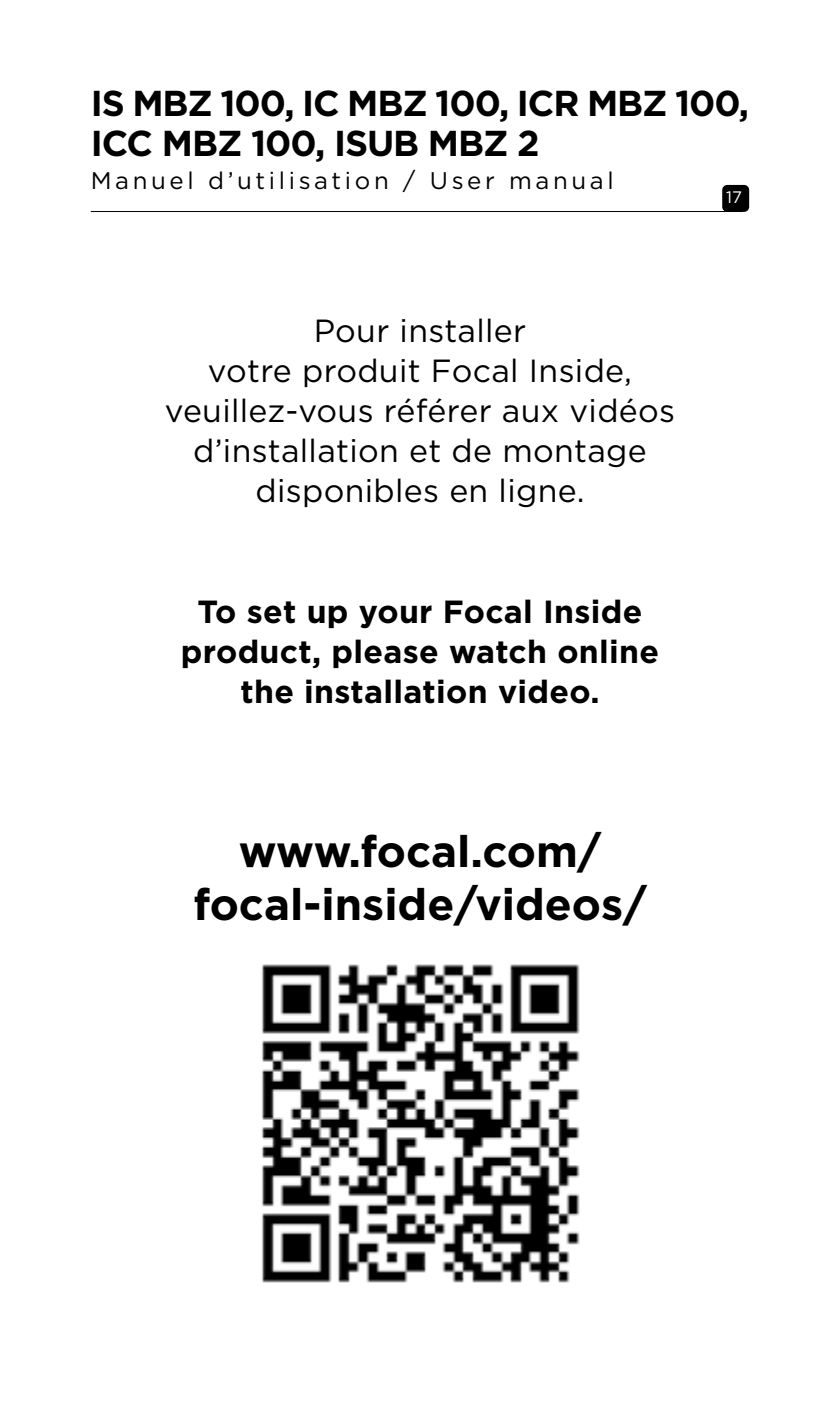
<style>
.page{position:relative;width:840px;height:1406px;background:#fff}
.page>*{position:absolute;margin:0;border:0;box-sizing:border-box;transform-origin:0 0}
.t1{font:700 44px/52.8px "Gotham";color:#000;text-align:center}
.t2{font:700 36px/40px "Gotham";letter-spacing:-.03em;color:#000}
.t3{font:32px/40px "Gotham";letter-spacing:.01em;color:#000;text-align:center}
.t4{font:700 32px/40px "Gotham";letter-spacing:.01em;color:#000;text-align:center}
.t5{font:24px "Gotham";letter-spacing:.15em;color:#000}
.t6{font:16.8px "Gotham";color:#fff}
</style>
<div class="page">
<div style="left:721px;top:185px;width:27px;height:27px;background:#000;border-radius:5px"></div>
<hr style="left:91px;top:211px;width:651px;height:1px;background:#000">
<img style="left:262px;top:964px;width:318px;height:319px">
<p class="t2" style="left:91px;top:83px;width:659px">IS MBZ 100, IC MBZ 100, ICR MBZ 100,<br>ICC MBZ 100, ISUB MBZ 2</p>
<p class="t5" style="left:91px;top:165px;width:524px">Manuel d’utilisation / User manual</p>
<p class="t6" style="left:725px;top:187px;width:17px">17</p>
<p class="t3" style="left:165px;top:310px;width:511px">Pour installer<br>votre produit Focal Inside, veuillez-vous référer aux vidéos d’installation et de montage disponibles en ligne.</p>
<p class="t4" style="left:181px;top:591px;width:479px">To set up your Focal Inside product, please watch online the installation video.</p>
<h1 class="t1" style="left:193px;top:825px;width:454px">www.focal.com/ focal-inside/videos/</h1>
</div>
